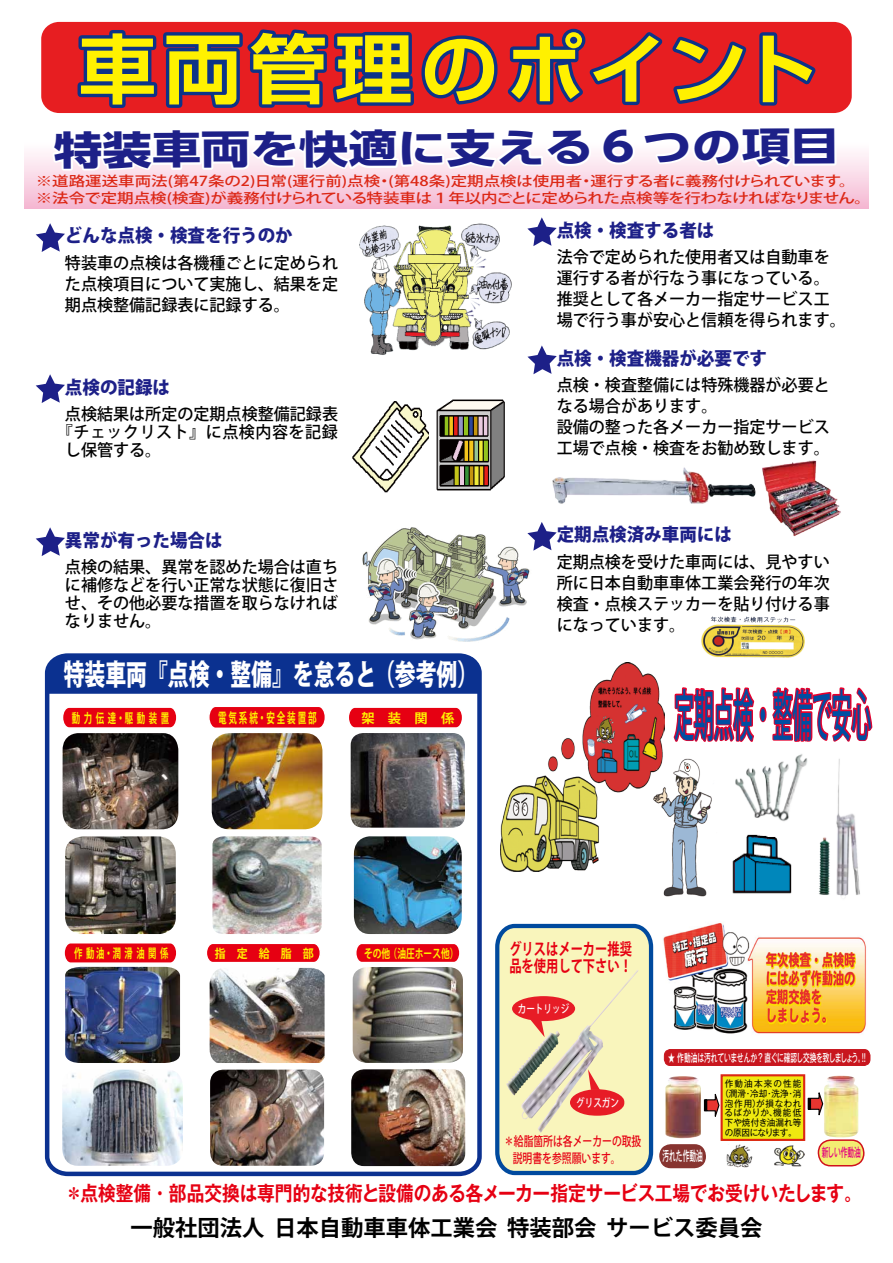
<style>
.page{position:relative;width:893px;height:1263px;background:#fff}
.page>*{position:absolute;margin:0;border:0;box-sizing:border-box;transform-origin:0 0}
.t1{font:700 75.45px "Shin Go Pr 5 De";letter-spacing:.1em;color:#fff100}
.t2{font:500 55.35px "Koz Go Pro";color:#004ea2;scale:.36 1}
.t3{font:700 39.3px "UD Shin Go Pro";letter-spacing:-.01em;color:#1d2088;scale:1.25 1}
.t4{font:800 28.8px "Koz Go Pro";color:#fff;scale:.72 1}
.t5{font:700 22.35px "Koz Go Pro";color:#000}
.t6{font:700 20.4px "Gothic MB101 Pr 5 De";letter-spacing:-.005em;color:#e60012;scale:.87 1}
.t7{font:800 18px "Koz Go Pro";color:#1d2088}
.t8{font:500 16.5px/21px "Koz Go Pro";color:#000;text-align:justify}
.t9{font:500 16.5px "Koz Go Pro";letter-spacing:.03em;color:#000}
.t10{font:700 16.35px "Koz Go Pro";color:#e60012;scale:.75 1}
.t11{font:700 13.8px "Koz Go Pro";letter-spacing:.215em;color:#fff100;scale:.62 1}
.t12{font:500 13.65px/16.2px "Koz Go Pro";letter-spacing:-.02em;color:#dc2715;scale:1.21 1}
.t13{font:500 13.65px "Koz Go Pro";letter-spacing:-.06em;color:#dc2715;scale:1.21 1}
.t14{font:500 13.65px "Koz Go Pro";color:#dc2715;scale:1.21 1}
.t15{font:500 13.65px "Gothic MB101 Pr 5";color:#fff;scale:.49 1}
.t16{font:700 13.2px "Koz Go Pro";letter-spacing:.43em;color:#fff100;scale:.64 1}
.t17{font:700 13.2px "Koz Go Pro";letter-spacing:.43em;color:#fff100}
.t18{font:500 13.05px/16.8px "Koz Go Pro";color:#e60012;scale:.75 1}
.t19{font:700 12.9px "Koz Go Pro";letter-spacing:.43em;color:#fff100;scale:.64 1}
.t20{font:500 12.3px "Gothic MB101 Pr 5";color:#e4007f;scale:.54 1}
.t21{font:700 12.15px "Koz Go Pro";color:#fff100;scale:.72 1}
.t22{font:700 12.15px "Koz Go Pro";color:#fff100;scale:.9 1}
.t23{font:500 11.4px "Koz Go Pro";color:#fff;scale:.75 1}
.t24{font:500 11.1px "Gothic MB101 Pr 5";letter-spacing:-.035em;color:#fff;scale:.61 1}
.t25{font:9px/9.8px "Gothic MB101 Pr 5";letter-spacing:-.01em;color:#000;scale:.95 1}
.t26{font:9px/9.8px "Gothic MB101 Pr 5";letter-spacing:.135em;color:#000;text-align:center;scale:.95 1}
.t27{font:9px/9.8px "Gothic MB101 Pr 5";letter-spacing:.085em;color:#000;scale:.95 1}
.t28{font:9px "Gothic MB101 Pr 5";letter-spacing:.045em;color:#000;scale:.95 1}
</style>
<div class="page">
<div style="left:25px;top:140px;width:843px;height:68px;background:linear-gradient(to bottom,#fff,#f5b9d3)"></div>
<svg style="left:36px;top:223px;width:29px;height:29px"></svg>
<svg style="left:36px;top:374px;width:29px;height:29px"></svg>
<svg style="left:36px;top:527px;width:29px;height:29px"></svg>
<img style="left:359px;top:223px;width:153px;height:132px">
<img style="left:362px;top:527px;width:168px;height:115px">
<img style="left:352px;top:401px;width:77px;height:92px">
<img style="left:436px;top:399px;width:69px;height:92px">
<svg style="left:527px;top:217px;width:30px;height:29px"></svg>
<svg style="left:527px;top:345px;width:30px;height:29px"></svg>
<svg style="left:527px;top:522px;width:30px;height:29px"></svg>
<img style="left:701px;top:616px;width:104px;height:42px">
<img style="left:762px;top:460px;width:79px;height:77px">
<img style="left:552px;top:467px;width:204px;height:37px">
<svg style="left:44px;top:653px;width:438px;height:524px"></svg>
<div style="left:47px;top:656px;width:432px;height:38px;background:#0b3190"></div>
<svg style="left:61px;top:706px;width:117px;height:23px;background:#eb3442"></svg>
<svg style="left:207px;top:705px;width:120px;height:25px"></svg>
<svg style="left:347px;top:706px;width:117px;height:23px;background:#eb3442"></svg>
<svg style="left:63px;top:941px;width:115px;height:24px"></svg>
<svg style="left:205px;top:942px;width:117px;height:22px"></svg>
<svg style="left:354px;top:942px;width:107px;height:22px"></svg>
<img style="left:65px;top:836px;width:111px;height:98px">
<img style="left:63px;top:733px;width:115px;height:96px">
<img style="left:212px;top:836px;width:110px;height:98px">
<img style="left:212px;top:733px;width:110px;height:96px">
<img style="left:351px;top:733px;width:114px;height:95px">
<img style="left:354px;top:836px;width:108px;height:98px">
<img style="left:65px;top:967px;width:115px;height:96px">
<img style="left:62px;top:1070px;width:121px;height:96px">
<img style="left:210px;top:968px;width:115px;height:95px">
<img style="left:210px;top:1070px;width:114px;height:96px">
<img style="left:353px;top:967px;width:110px;height:96px">
<img style="left:500px;top:662px;width:165px;height:210px">
<img style="left:663px;top:923px;width:203px;height:111px">
<img style="left:735px;top:754px;width:73px;height:67px">
<img style="left:732px;top:834px;width:60px;height:60px">
<img style="left:819px;top:759px;width:41px;height:137px">
<img style="left:652px;top:755px;width:60px;height:142px">
<svg style="left:684px;top:762px;width:7px;height:10px"></svg>
<svg style="left:495px;top:923px;width:159px;height:253px;background:#cdd7b9"></svg>
<img style="left:506px;top:969px;width:132px;height:164px">
<img style="left:665px;top:1076px;width:36px;height:62px">
<img style="left:824px;top:1076px;width:34px;height:61px">
<svg style="left:703px;top:1093px;width:17px;height:24px"></svg>
<svg style="left:807px;top:1092px;width:17px;height:24px"></svg>
<div style="left:722px;top:1076px;width:82px;height:64px;background:#efe910"></div>
<div style="left:721px;top:1074px;width:84px;height:67px;border:2px solid #dc2715"></div>
<div style="left:658px;top:1143px;width:49px;height:26px;background:#873430;border-radius:13px"></div>
<div style="left:658px;top:1143px;width:49px;height:27px;border:2px solid #fff;border-radius:13px"></div>
<div style="left:818px;top:1140px;width:46px;height:26px;background:#f3ee72;border-radius:13px"></div>
<div style="left:818px;top:1139px;width:46px;height:27px;border:2px solid #d0121b;border-radius:13px"></div>
<img style="left:726px;top:1144px;width:27px;height:24px">
<img style="left:774px;top:1145px;width:30px;height:22px">
<div style="left:664px;top:1049px;width:206px;height:16px;background:#c8161e;border-radius:6px"></div>
<div style="left:664px;top:1049px;width:206px;height:16px;border:1px solid #c8161e;border-radius:6px"></div>
<svg style="left:49px;top:140px;width:544px;height:33px"></svg>
<svg style="left:599px;top:140px;width:240px;height:31px"></svg>
<img style="left:351px;top:1069px;width:114px;height:97px">
<svg style="left:673px;top:687px;width:82px;height:55px"></svg>
<div style="left:759px;top:707px;width:8px;height:15px;border:3px solid #e6002d;border-radius:50%"></div>
<svg style="left:772px;top:687px;width:101px;height:55px"></svg>
<div style="left:41px;top:22px;width:811px;height:91px;background:#e71e21;border-radius:18px"></div>
<svg style="left:77px;top:28px;width:739px;height:80px"></svg>
<h1 class="t1" style="left:79px;top:7px;width:739px">車両管理のポイント</h1>
<h3 class="t3" style="left:54px;top:116px;width:630px">特装車両を快適に支える６つの項目</h3>
<p class="t12" style="left:36px;top:174px;width:692px">※道路運送車両法第( 47条の2)日常(運行前)点検<br>※法令で定期点検(検査)が義務付けられている特装車は１年以内ごとに定められた点検等を行わなければなりません。</p>
<p class="t7" style="left:65px;top:224px;width:229px">どんな点検・検査を行うのか</p>
<p class="t8" style="left:65px;top:253px;width:275px">特装車の点検は各機種ごとに定められた点検項目について実施し、結果を定期点検整備記録表に記録する。</p>
<p class="t14" style="left:376px;top:173px;width:172px">・(第48条)定期点検は使用者</p>
<p class="t13" style="left:590px;top:173px;width:209px">運行する者に義務付けられています</p>
<p class="t12" style="left:578px;top:174px;width:15px">・</p>
<p class="t12" style="left:839px;top:174px;width:15px">。</p>
<p class="t7" style="left:557px;top:218px;width:159px">点検・検査する者は</p>
<p class="t8" style="left:557px;top:248px;width:291px;text-align:left">法令で定められた使用者又は自動車を運行する者が行なう事になっている。推奨として各メーカー指定サービス工場で行う事が安心と信頼を得られます。</p>
<p class="t7" style="left:557px;top:346px;width:212px">点検・検査機器が必要です</p>
<p class="t8" style="left:557px;top:376px;width:275px;text-align:left">点検・検査整備には特殊機器が必要となる場合があります。<br>設備の整った各メーカー指定サービス工場で点検・検査をお勧め致します。</p>
<p class="t7" style="left:65px;top:375px;width:107px">点検の記録は</p>
<p class="t8" style="left:65px;top:404px;width:275px">点検結果は所定の定期点検整備記録表</p>
<p class="t9" style="left:57px;top:422px;width:282px">『チェックリスト』に点検内容を記録</p>
<p class="t8" style="left:65px;top:440px;width:98px">し保管する。</p>
<p class="t7" style="left:65px;top:528px;width:159px">異常が有った場合は</p>
<p class="t8" style="left:65px;top:559px;width:275px;line-height:18px">点検の結果、異常を認めた場合は直ちに補修などを行い正常な状態に復旧させ、その他必要な措置を取らなければなりません。</p>
<h3 class="t4" style="left:64px;top:656px;width:577px">特装車両『点検・整備』を怠ると（参考例(</h3>
<p class="t17" style="left:361px;top:709px;width:94px">架　装　関　係</p>
<p class="t11" style="left:218px;top:709px;width:160px">電気系統・安全装置部</p>
<p class="t16" style="left:72px;top:709px;width:154px">動力伝達・駆動装置</p>
<p class="t7" style="left:557px;top:523px;width:177px">定期点検済み車両には</p>
<p class="t8" style="left:557px;top:552px;width:275px">定期点検を受けた車両には、見やすい所に日本自動車車体工業会発行の年次検査・点検ステッカーを貼り付ける事になっています。</p>
<h2 class="t2" style="left:674px;top:680px;width:549px">定期点検・整備で安心</h2>
<p class="t19" style="left:74px;top:945px;width:149px">作動油・潤滑油関係</p>
<p class="t22" style="left:215px;top:945px;width:111px">指　定　給　脂　部</p>
<p class="t21" style="left:364px;top:945px;width:133px">その他（油圧ホース他）</p>
<p class="t10" style="left:509px;top:938px;width:165px">グリスはメーカー推奨</p>
<p class="t10" style="left:509px;top:955px;width:165px">品を使用して下さい!</p>
<p class="t23" style="left:518px;top:1002px;width:70px">カートリッジ</p>
<p class="t23" style="left:576px;top:1095px;width:59px">グリスガン</p>
<p class="t18" style="left:513px;top:1133px;width:173px;text-indent:-9px">＊給脂箇所は各メーカーの取扱説明書を参照願います。</p>
<p class="t24" style="left:668px;top:1048px;width:326px">★ 作動油は汚れていませんか？直ぐに確認し交換を致しましょう !!。</p>
<p class="t26" style="left:720px;top:1078px;width:87px">作動油本来の性能（潤滑冷却洗浄消</p>
<p class="t27" style="left:725px;top:1088px;width:82px;text-indent:19px">・<br>泡作用が損なわれ</p>
<p class="t28" style="left:765px;top:1086px;width:11px">・</p>
<p class="t28" style="left:786px;top:1086px;width:11px">・</p>
<p class="t28" style="left:752px;top:1096px;width:11px">）</p>
<p class="t28" style="left:773px;top:1105px;width:31px">機能低</p>
<p class="t25" style="left:724px;top:1107px;width:82px">るばかりか、<br>下や焼付き油漏れ等の原因になります。</p>
<p class="t15" style="left:662px;top:1145px;width:84px">汚れた作動油</p>
<p class="t20" style="left:822px;top:1142px;width:74px">新しい作動油</p>
<p class="t6" style="left:65px;top:1176px;width:917px">＊点検整備・部品交換は専門的な技術と設備のある各メーカー指定サービス工場でお受けいたします。</p>
<h3 class="t5" style="left:131px;top:1213px;width:633px">一般社団法人日本自動車車体工業会特装部会サービス委員会</h3>
</div>
